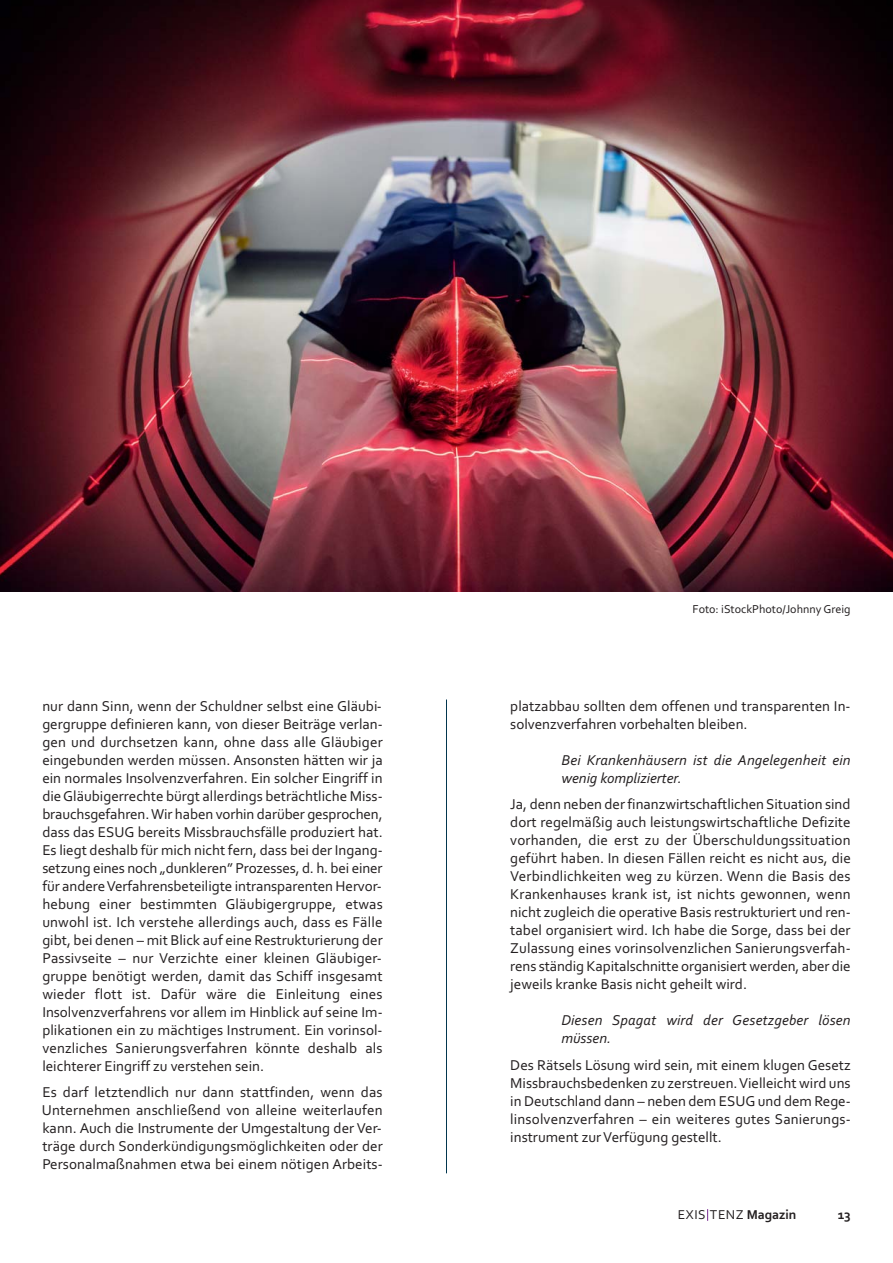
<style>
.page{position:relative;width:893px;height:1263px;background:#fff}
.page>*{position:absolute;margin:0;border:0;box-sizing:border-box;transform-origin:0 0}
.t1{font:15px/18px "Corbel";color:#231f20;text-align:justify}
.t2{font:italic 15px/18px "Corbel";letter-spacing:.01em;color:#231f20}
.t3{font:13.5px "Corbel";letter-spacing:.04em;color:#231f20}
.t4{font:700 13.5px "Corbel";color:#231f20}
.t5{font:12px "Corbel";color:#231f20}
.s1{font-weight:700}
</style>
<div class="page">
<svg style="left:707px;top:1209px;width:1px;height:12px"></svg>
<img style="left:0;top:0;width:892px;height:592px">
<hr style="left:446px;top:700px;width:1px;height:473px;background:#02364e">
<p class="t1" style="left:42px;top:696px;width:342px">nur dann Sinn, wenn der Schuldner selbst eine Gläubi&shy;gergruppe definieren kann, von dieser Beiträge verlan&shy;gen und durchsetzen kann, ohne dass alle Gläubiger eingebunden werden müssen. Ansonsten hätten wir ja ein normales Insolvenzverfahren. Ein solcher Eingriff in die Gläubigerrechte bürgt allerdings beträchtliche Miss&shy;brauchsgefahren. Wir haben vorhin darüber gesprochen, dass das ESUG bereits Missbrauchsfälle produziert hat.<br>Es liegt deshalb für mich nicht fern, dass bei der Ingang&shy;setzung eines noch „dunkleren” Prozesses, d. h. bei einer für andere Verfahrensbeteiligte intransparenten Hervor&shy;hebung einer bestimmten Gläubigergruppe, etwas unwohl ist. Ich verstehe allerdings auch, dass es Fälle gibt, bei denen – mit Blick auf eine Restrukturierung der Passivseite – nur Verzichte einer kleinen Gläubiger&shy;gruppe benötigt werden, damit das Schiff insgesamt wieder flott ist. Dafür wäre die Einleitung eines Insolvenzverfahrens vor allem im Hinblick auf seine Im&shy;plikationen ein zu mächtiges Instrument. Ein vorinsol&shy;venzliches Sanierungsverfahren könnte deshalb als leichterer Eingriff zu verstehen sein.</p>
<p class="t1" style="left:42px;top:1083px;width:342px">Es darf letztendlich nur dann stattfinden, wenn das Unternehmen anschließend von alleine weiterlaufen kann. Auch die Instrumente der Umgestaltung der Ver&shy;träge durch Sonderkündigungsmöglichkeiten oder der Personalmaßnahmen etwa bei einem nötigen Arbeits-</p>
<p class="t5" style="left:692px;top:601px;width:159px">Foto: iStockPhoto/Johnny Greig</p>
<p class="t1" style="left:510px;top:696px;width:342px">platzabbau sollten dem offenen und transparenten In&shy;solvenzverfahren vorbehalten bleiben.</p>
<p class="t2" style="left:561px;top:750px;width:291px">Bei Krankenhäusern ist die Angelegenheit ein wenig komplizierter.</p>
<p class="t1" style="left:510px;top:795px;width:342px">Ja, denn neben der finanzwirtschaftlichen Situation sind dort regelmäßig auch leistungswirtschaftliche Defizite vorhanden, die erst zu der Überschuldungssituation geführt haben. In diesen Fällen reicht es nicht aus, die Verbindlichkeiten weg zu kürzen. Wenn die Basis des Krankenhauses krank ist, ist nichts gewonnen, wenn nicht zugleich die operative Basis restrukturiert und ren&shy;tabel organisiert wird. Ich habe die Sorge, dass bei der Zulassung eines vorinsolvenzlichen Sanierungsverfah&shy;rens ständig Kapitalschnitte organisiert werden, aber die jeweils kranke Basis nicht geheilt wird.</p>
<p class="t2" style="left:561px;top:1011px;width:291px">Diesen Spagat wird der Gesetzgeber lösen müssen.</p>
<p class="t1" style="left:510px;top:1055px;width:342px">Des Rätsels Lösung wird sein, mit einem klugen Gesetz Missbrauchsbedenken zu zerstreuen. Vielleicht wird uns in Deutschland dann – neben dem ESUG und dem Rege&shy;linsolvenzverfahren – ein weiteres gutes Sanierungs - instrument zur Verfügung gestellt.</p>
<p class="t3" style="left:678px;top:1206px;width:120px">EXIS TENZ <span class="s1">Magazin</span></p>
<p class="t4" style="left:837px;top:1206px;width:14px">13</p>
</div>
